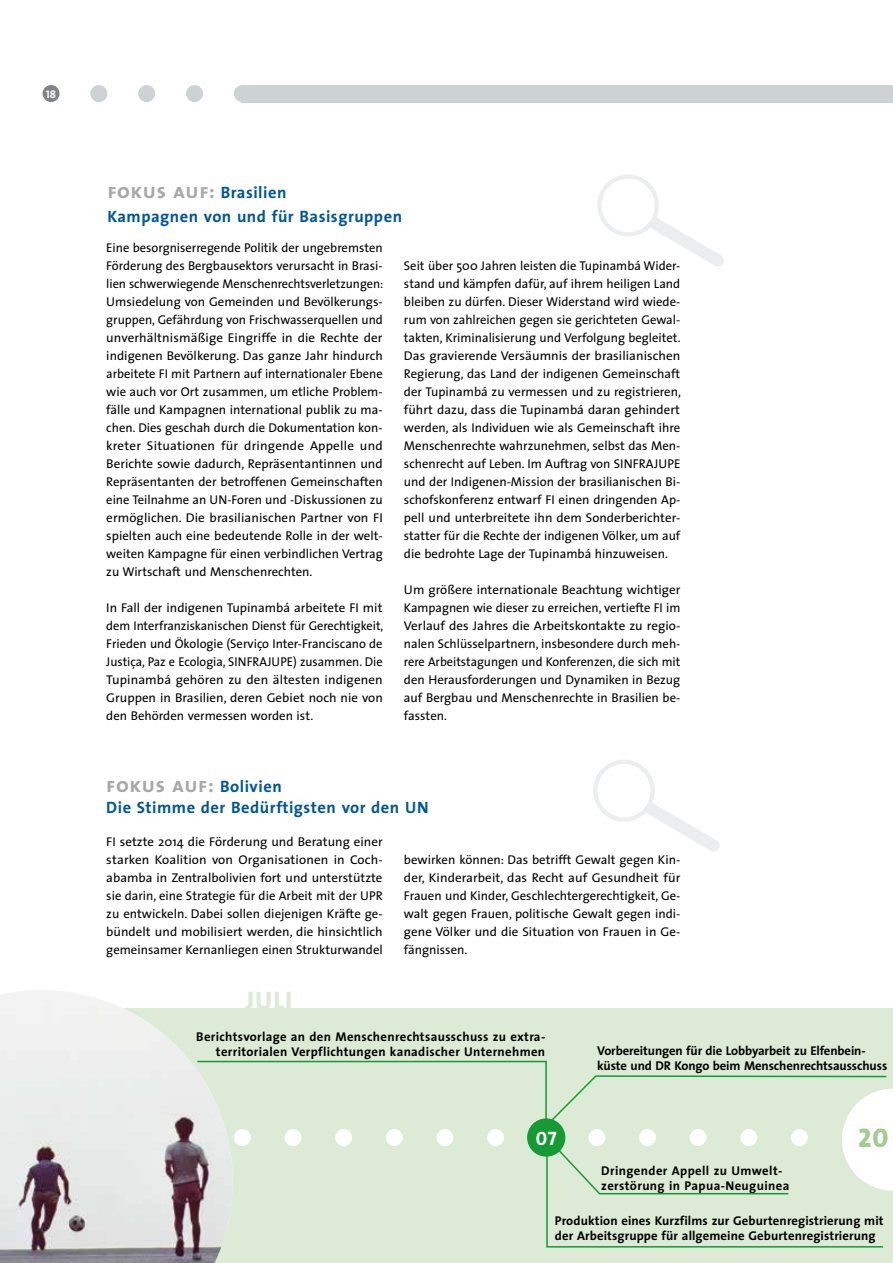
<style>
.page{position:relative;width:893px;height:1263px;background:#fff}
.page>*{position:absolute;margin:0;border:0;box-sizing:border-box;transform-origin:0 0}
.fi_zwischenüberschri{font:27px "The Sans Extra Bold Caps";color:#a4ca95}
.fi_H1_a{font:800 25.5px "The Sans";color:#ddead6}
.fi_zwischenüberschri-2{font:21px "The Sans Bold Caps";letter-spacing:.03em;color:#a8a8a7}
.fi_zwischenüberschri-3{font:19.5px "The Sans Bold Caps";color:#fff}
.fi_zwischenüberschri-4{font:700 16.5px "The Sans";letter-spacing:.03em;color:#00569a}
.fi_fließtext{font:12.75px/18px "The Sans";color:#000;text-align:justify}
.fi_zwischenüberschri-5{font:700 12.75px/15px "The Sans";letter-spacing:.01em;color:#000}
.fi_zwischenüberschri-6{font:700 12.75px/15px "The Sans";letter-spacing:-.01em;color:#000}
.fi_zwischenüberschri-7{font:700 12.75px/15px "The Sans";letter-spacing:.03em;color:#000}
.t1{font:11.25px "The Sans Bold Caps";color:#fff}
.s1{font-family:"The Sans";font-weight:700;font-size:16.5px;color:#00569a}
</style>
<div class="page">
<div style="left:0;top:1008px;width:893px;height:255px;background:#ddead6"></div>
<div style="left:43px;top:85px;width:17px;height:17px;background:#7d8386;border-radius:50%"></div>
<div style="left:241px;top:85px;width:652px;height:17px;background:#cdd2d5"></div>
<div style="left:186px;top:85px;width:17px;height:17px;background:#cdd2d5;border-radius:50%"></div>
<div style="left:234px;top:85px;width:17px;height:17px;background:#cdd2d5;border-radius:50%"></div>
<div style="left:138px;top:85px;width:17px;height:17px;background:#cdd2d5;border-radius:50%"></div>
<div style="left:90px;top:85px;width:17px;height:17px;background:#cdd2d5;border-radius:50%"></div>
<svg style="left:233px;top:1060px;width:660px;height:188px"></svg>
<div style="left:234px;top:1129px;width:17px;height:17px;background:#fff;border-radius:50%"></div>
<div style="left:284px;top:1129px;width:18px;height:17px;background:#fff;border-radius:50%"></div>
<div style="left:335px;top:1129px;width:17px;height:17px;background:#fff;border-radius:50%"></div>
<div style="left:386px;top:1129px;width:17px;height:17px;background:#fff;border-radius:50%"></div>
<div style="left:436px;top:1129px;width:17px;height:17px;background:#fff;border-radius:50%"></div>
<div style="left:487px;top:1129px;width:17px;height:17px;background:#fff;border-radius:50%"></div>
<div style="left:527px;top:1118px;width:38px;height:39px;background:#159a34;border-radius:50%"></div>
<div style="left:588px;top:1129px;width:17px;height:17px;background:#fff;border-radius:50%"></div>
<div style="left:639px;top:1129px;width:17px;height:17px;background:#fff;border-radius:50%"></div>
<div style="left:690px;top:1129px;width:17px;height:17px;background:#fff;border-radius:50%"></div>
<div style="left:740px;top:1129px;width:17px;height:17px;background:#fff;border-radius:50%"></div>
<div style="left:791px;top:1129px;width:17px;height:17px;background:#fff;border-radius:50%"></div>
<svg style="left:597px;top:174px;width:127px;height:92px"></svg>
<svg style="left:593px;top:760px;width:127px;height:92px"></svg>
<img style="left:0;top:990px;width:233px;height:273px">
<p class="t1" style="left:46px;top:84px;width:12px">18</p>
<p class="fi_zwischenüberschri-2" style="left:107px;top:173px;width:181px">fokus auf: <span class="s1">Brasilien</span></p>
<p class="fi_zwischenüberschri-4" style="left:107px;top:203px;width:296px">Kampagnen von und für Basisgruppen</p>
<p class="fi_fließtext" style="left:106px;top:238px;width:279px;text-align:left">Eine besorgniserregende Politik der ungebremsten Förderung des Bergbausektors verursacht in Brasi&shy;lien schwerwiegende Menschenrechtsverletzungen:<br>Umsiedelung von Gemeinden und Bevölkerungs&shy;gruppen, Gefährdung von Frischwasserquellen und unverhältnismäßige Eingriffe in die Rechte der indigenen Bevölkerung. Das ganze Jahr hindurch arbeitete FI mit Partnern auf internationaler Ebene wie auch vor Ort zusammen, um etliche Problem&shy;fälle und Kampagnen international publik zu ma&shy;chen. Dies geschah durch die Dokumentation kon&shy;kreter Situationen für dringende Appelle und Berichte sowie dadurch, Repräsentantinnen und Repräsentanten der betroffenen Gemeinschaften eine Teilnahme an UN-Foren und -Diskussionen zu ermöglichen. Die brasilianischen Partner von FI spielten auch eine bedeutende Rolle in der welt&shy;weiten Kampagne für einen verbindlichen Vertrag zu Wirtschaft und Menschenrechten.</p>
<p class="fi_fließtext" style="left:106px;top:598px;width:279px">In Fall der indigenen Tupinambá arbeitete FI mit dem Interfranziskanischen Dienst für Gerechtigkeit, Frieden und Ökologie (Serviço Inter-Franciscano de Justiça, Paz e Ecologia, SINFRAJUPE) zusammen. Die Tupinambá gehören zu den ältesten indigenen Gruppen in Brasilien, deren Gebiet noch nie von den Behörden vermessen worden ist.</p>
<p class="fi_fließtext" style="left:404px;top:256px;width:278px">Seit über 500 Jahren leisten die Tupinambá Wider&shy;stand und kämpfen dafür, auf ihrem heiligen Land bleiben zu dürfen. Dieser Widerstand wird wiede&shy;rum von zahlreichen gegen sie gerichteten Gewal&shy;takten, Kriminalisierung und Verfolgung begleitet.<br>Das gravierende Versäumnis der brasilianischen Regierung, das Land der indigenen Gemeinschaft der Tupinambá zu vermessen und zu registrieren, führt dazu, dass die Tupinambá daran gehindert werden, als Individuen wie als Gemeinschaft ihre Menschenrechte wahrzunehmen, selbst das Men&shy;schenrecht auf Leben. Im Auftrag von SINFRAJUPE und der Indigenen-Mission der brasilianischen Bi&shy;schofskonferenz entwarf FI einen dringenden Ap&shy;pell und unterbreitete ihn dem Sonderberichter&shy;statter für die Rechte der indigenen Völker, um auf die bedrohte Lage der Tupinambá hinzuweisen.</p>
<p class="fi_fließtext" style="left:404px;top:580px;width:278px">Um größere internationale Beachtung wichtiger Kampagnen wie dieser zu erreichen, vertiefte FI im Verlauf des Jahres die Arbeitskontakte zu regio&shy;nalen Schlüsselpartnern, insbesondere durch meh&shy;rere Arbeitstagungen und Konferenzen, die sich mit den Herausforderungen und Dynamiken in Bezug auf Bergbau und Menschenrechte in Brasilien be&shy;fassten.</p>
<p class="fi_zwischenüberschri-2" style="left:106px;top:767px;width:177px">fokus auf: <span class="s1">Bolivien</span></p>
<p class="fi_zwischenüberschri-4" style="left:106px;top:794px;width:324px">Die Stimme der Bedürftigsten vor den UN</p>
<p class="fi_fließtext" style="left:106px;top:832px;width:278px">FI setzte 2014 die Förderung und Beratung einer starken Koalition von Organisationen in Coch&shy;abamba in Zentralbolivien fort und unterstützte sie darin, eine Strategie für die Arbeit mit der UPR zu entwickeln. Dabei sollen diejenigen Kräfte ge&shy;bündelt und mobilisiert werden, die hinsichtlich gemeinsamer Kernanliegen einen Strukturwandel</p>
<p class="fi_fließtext" style="left:404px;top:850px;width:278px">bewirken können: Das betrifft Gewalt gegen Kin&shy;der, Kinderarbeit, das Recht auf Gesundheit für Frauen und Kinder, Geschlechtergerechtigkeit, Ge&shy;walt gegen Frauen, politische Gewalt gegen indi&shy;gene Völker und die Situation von Frauen in Ge&shy;fängnissen.</p>
<p class="fi_H1_a" style="left:245px;top:978px;width:48px">JULI</p>
<p class="fi_zwischenüberschri-5" style="left:196px;top:1029px;width:350px;text-align:right">Berichtsvorlage an den Menschenrechtsausschuss zu extra&shy;territorialen Verpflichtungen kanadischer Unternehmen</p>
<p class="fi_zwischenüberschri-3" style="left:536px;top:1122px;width:22px">07</p>
<p class="fi_zwischenüberschri-6" style="left:597px;top:1043px;width:292px">Vorbereitungen für die Lobbyarbeit zu Elfenbein&shy;küste und DR Kongo beim Menschenrechtsausschuss</p>
<p class="fi_zwischenüberschri" style="left:858px;top:1115px;width:32px">20</p>
<p class="fi_zwischenüberschri-7" style="left:601px;top:1162px;width:190px">Dringender Appell zu Umwelt&shy;zerstörung in Papua-Neuguinea</p>
<p class="fi_zwischenüberschri-5" style="left:555px;top:1213px;width:330px">Produktion eines Kurzfilms zur Geburtenregistrierung mit der Arbeitsgruppe für allgemeine Geburtenregistrierung</p>
</div>
